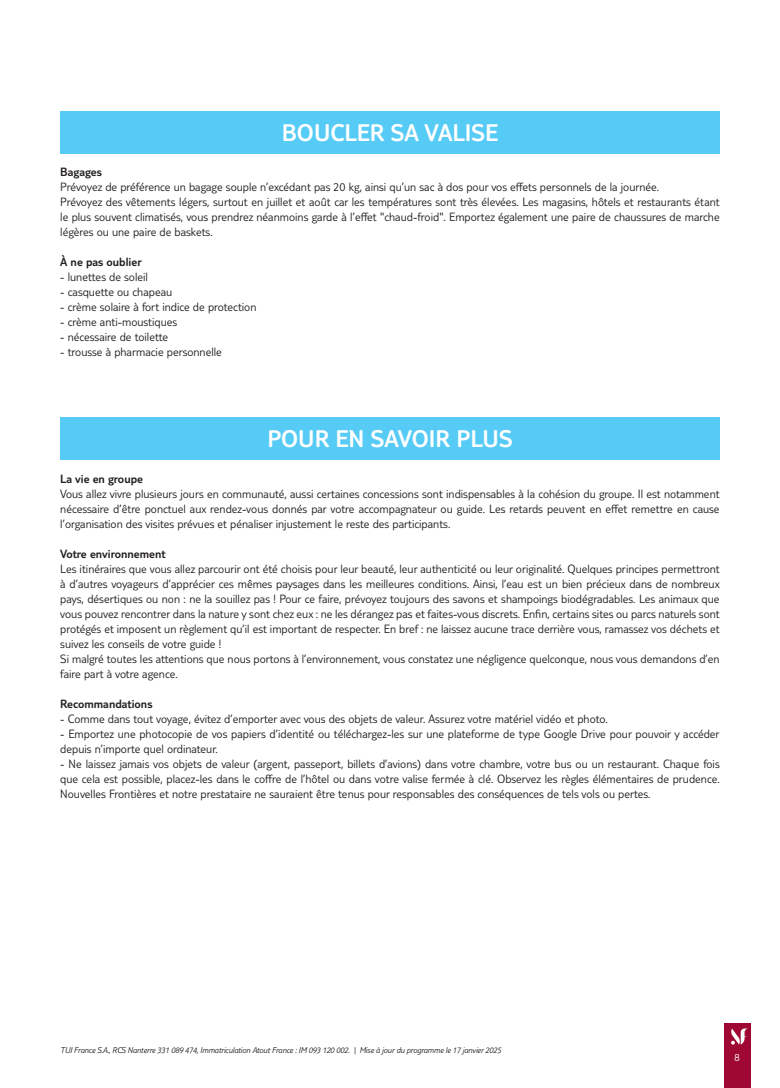
<style>
.page{position:relative;width:780px;height:1088px;background:#fff}
.page>*{position:absolute;margin:0;border:0;box-sizing:border-box;transform-origin:0 0}
.t1{font:300 25px "TUI Type";color:#fff}
.t2{font:300 12.5px/15px "TUI Type";color:#231f20}
.t3{font:300 12.5px "TUI Type";color:#231f20}
.t4{font:300 11.25px "TUI Type";color:#fff}
.t5{font:italic 300 8.75px "TUI Type";letter-spacing:-.02em;color:#231f20}
</style>
<div class="page">
<div style="left:724px;top:1023px;width:26px;height:65px;background:#9e0832"></div>
<svg style="left:731px;top:1028px;width:17px;height:16px"></svg>
<div style="left:60px;top:111px;width:659px;height:43px;background:#56cbf5"></div>
<div style="left:60px;top:417px;width:659px;height:43px;background:#56cbf5"></div>
<h1 class="t1" style="left:282px;top:118px;width:218px">BOUCLER SA VALISE</h1>
<p class="t3" style="left:60px;top:165px;width:43px">Bagages</p>
<p class="t2" style="left:60px;top:179px;width:661px">Prévoyez de préférence un bagage souple n’excédant pas 20 kg, ainsi qu’un sac à dos pour vos effets personnels de la journée.<br>Prévoyez des vêtements légers, surtout en juillet et août car les températures sont très élevées. Les magasins, hôtels et restaurants étant le plus souvent climatisés, vous prendrez néanmoins garde à l’effet "chaud-froid". Emportez également une paire de chaussures de marche légères ou une paire de baskets.</p>
<p class="t3" style="left:60px;top:255px;width:83px">À ne pas oublier</p>
<p class="t2" style="left:60px;top:269px;width:89px">- lunettes de soleil</p>
<p class="t2" style="left:60px;top:284px;width:113px">- casquette ou chapeau</p>
<p class="t2" style="left:60px;top:299px;width:198px">- crème solaire à fort indice de protection</p>
<p class="t2" style="left:60px;top:314px;width:118px">- crème anti-moustiques</p>
<p class="t2" style="left:60px;top:329px;width:109px">- nécessaire de toilette</p>
<p class="t2" style="left:60px;top:344px;width:163px">- trousse à pharmacie personnelle</p>
<h1 class="t1" style="left:267px;top:424px;width:247px">POUR EN SAVOIR PLUS</h1>
<p class="t3" style="left:60px;top:471px;width:84px">La vie en groupe</p>
<p class="t2" style="left:60px;top:486px;width:660px;text-align:justify">Vous allez vivre plusieurs jours en communauté, aussi certaines concessions sont indispensables à la cohésion du groupe. Il est notamment nécessaire d’être ponctuel aux rendez-vous donnés par votre accompagnateur ou guide. Les retards peuvent en effet remettre en cause l’organisation des visites prévues et pénaliser injustement le reste des participants.</p>
<p class="t3" style="left:60px;top:546px;width:107px">Votre environnement</p>
<p class="t2" style="left:60px;top:561px;width:661px">Les itinéraires que vous allez parcourir ont été choisis pour leur beauté, leur authenticité ou leur originalité. Quelques principes permettront à d’autres voyageurs d’apprécier ces mêmes paysages dans les meilleures conditions. Ainsi, l’eau est un bien précieux dans de nombreux pays, désertiques ou non : ne la souillez pas ! Pour ce faire, prévoyez toujours des savons et shampoings biodégradables. Les animaux que vous pouvez rencontrer dans la nature y sont chez eux : ne les dérangez pas et faites-vous discrets. Enfin, certains sites ou parcs naturels sont protégés et imposent un règlement qu’il est important de respecter. En bref : ne laissez aucune trace derrière vous, ramassez vos déchets et suivez les conseils de votre guide !<br>Si malgré toutes les attentions que nous portons à l’environnement, vous constatez une négligence quelconque, nous vous demandons d’en faire part à votre agence.</p>
<p class="t3" style="left:60px;top:696px;width:94px">Recommandations</p>
<p class="t2" style="left:60px;top:711px;width:549px">- Comme dans tout voyage, évitez d’emporter avec vous des objets de valeur. Assurez votre matériel vidéo et photo.</p>
<p class="t2" style="left:60px;top:726px;width:661px">- Emportez une photocopie de vos papiers d’identité ou téléchargez-les sur une plateforme de type Google Drive pour pouvoir y accéder depuis n’importe quel ordinateur.</p>
<p class="t2" style="left:60px;top:756px;width:661px;text-align:justify">- Ne laissez jamais vos objets de valeur (argent, passeport, billets d’avions) dans votre chambre, votre bus ou un restaurant. Chaque fois que cela est possible, placez-les dans le coffre de l’hôtel ou dans votre valise fermée à clé. Observez les règles élémentaires de prudence.<br>Nouvelles Frontières et notre prestataire ne sauraient être tenus pour responsables des conséquences de tels vols ou pertes.</p>
<p class="t5" style="left:60px;top:1045px;width:442px">TUI France S.A., RCS Nanterre 331 089 474, Immatriculation Atout France : IM 093 120 002. | Mise à jour du programme le 17 janvier 2025</p>
<p class="t4" style="left:734px;top:1050px;width:7px">8</p>
</div>
